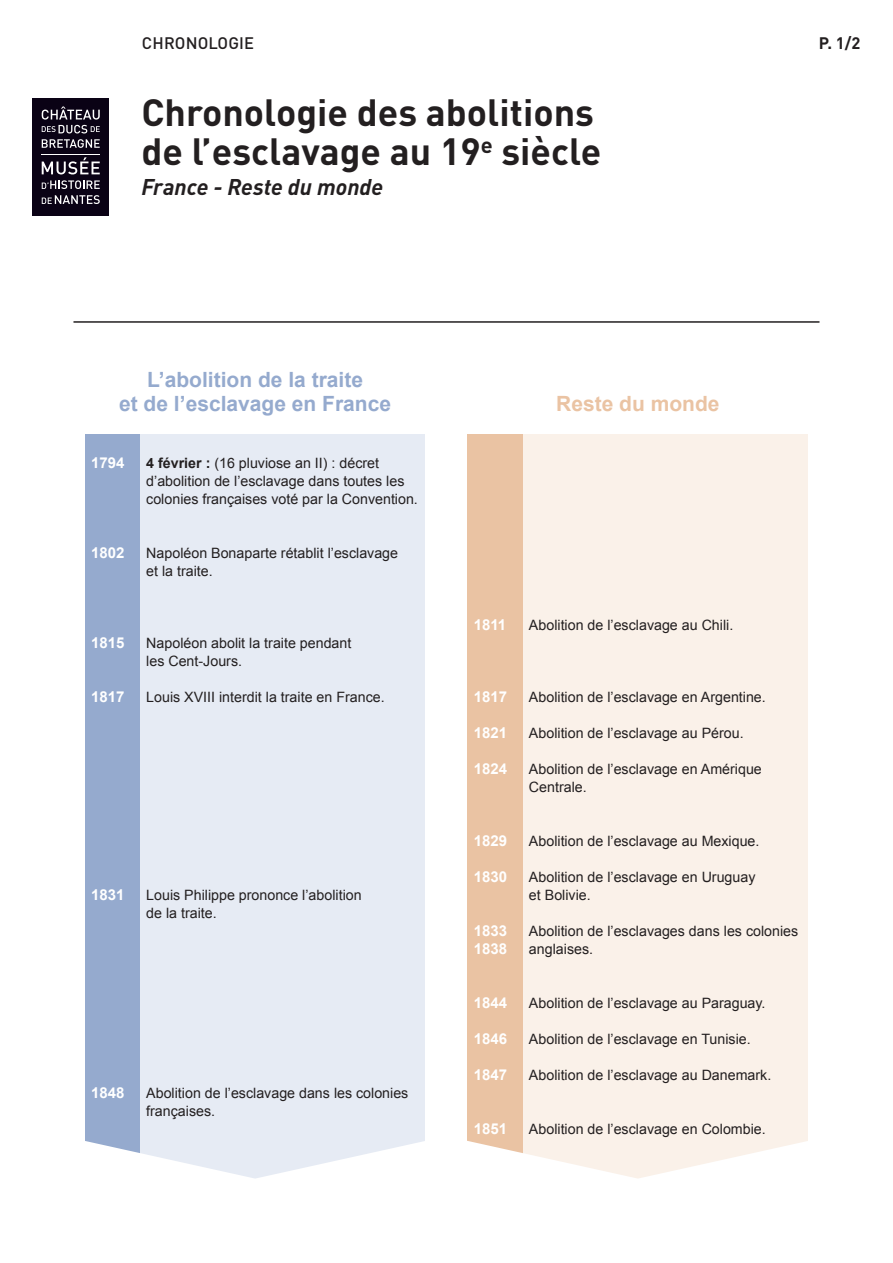
<style>
.page{position:relative;width:893px;height:1263px;background:#fff}
.page>*{position:absolute;margin:0;border:0;box-sizing:border-box;transform-origin:0 0}
.t1{font:700 37.5px/39px "DINOT";color:#231f20}
.t2{font:italic 700 22.5px "DINOT";color:#231f20}
.t3{font:700 21px/24px "Arial";color:#95aace;text-align:center}
.t4{font:700 21px "Arial";color:#eac3a3}
.t5{font:500 16.5px "DINOT";letter-spacing:.01em;color:#231f20}
.t6{font:700 16.5px "DINOT";color:#231f20}
.t7{font:700 15px/18px "Arial";color:#fff}
.t8{font:14.25px/18px "Arial";color:#231f20}
.s1{font-weight:700}
</style>
<div class="page">
<hr style="left:73px;top:321px;width:746px;height:2px;background:#231f20">
<div style="left:32px;top:98px;width:77px;height:118px;background:#0a0215"></div>
<svg style="left:42px;top:157px;width:58px;height:17px"></svg>
<svg style="left:42px;top:180px;width:58px;height:9px"></svg>
<svg style="left:42px;top:195px;width:58px;height:9px"></svg>
<svg style="left:42px;top:106px;width:58px;height:27px"></svg>
<svg style="left:42px;top:139px;width:58px;height:9px"></svg>
<hr style="left:42px;top:154px;width:58px;height:1px;background:#fff">
<div style="left:468px;top:434px;width:55px;height:760px;background:#eac3a3"></div>
<div style="left:523px;top:434px;width:285px;height:760px;background:#faf1e9"></div>
<svg style="left:467px;top:1140px;width:341px;height:54px"></svg>
<div style="left:85px;top:434px;width:55px;height:760px;background:#95aace"></div>
<div style="left:140px;top:434px;width:285px;height:760px;background:#e6ebf4"></div>
<svg style="left:85px;top:1141px;width:340px;height:53px"></svg>
<p class="t5" style="left:142px;top:32px;width:114px">CHRONOLOGIE</p>
<p class="t6" style="left:819px;top:32px;width:43px">P. 1/2</p>
<h1 class="t1" style="left:141px;top:92px;width:462px">Chronologie des abolitions de l’esclavage au 19<sup>e</sup> siècle</h1>
<h2 class="t2" style="left:141px;top:172px;width:244px">France - Reste du monde</h2>
<h3 class="t3" style="left:119px;top:369px;width:273px">L’abolition de la traite<br>et de l’esclavage en France</h3>
<p class="t7" style="left:91px;top:454px;width:35px">1794</p>
<p class="t7" style="left:91px;top:544px;width:35px">1802</p>
<p class="t8" style="left:146px;top:454px;width:273px"><span class="s1">4 février :</span> (16 pluviose an II) : décret d’abolition de l’esclavage dans toutes les colonies françaises voté par la Convention.</p>
<p class="t8" style="left:146px;top:544px;width:253px">Napoléon Bonaparte rétablit l’esclavage et la traite.</p>
<p class="t7" style="left:91px;top:634px;width:35px">1815</p>
<p class="t7" style="left:91px;top:688px;width:35px">1817</p>
<p class="t8" style="left:146px;top:634px;width:207px">Napoléon abolit la traite pendant les Cent-Jours.</p>
<p class="t8" style="left:146px;top:688px;width:240px">Louis XVIII interdit la traite en France.</p>
<p class="t7" style="left:91px;top:886px;width:35px">1831</p>
<p class="t8" style="left:146px;top:886px;width:217px">Louis Philippe prononce l’abolition de la traite.</p>
<p class="t7" style="left:91px;top:1084px;width:35px">1848</p>
<p class="t8" style="left:146px;top:1084px;width:264px">Abolition de l’esclavage dans les colonies françaises.</p>
<h3 class="t4" style="left:556px;top:390px;width:165px">Reste du monde</h3>
<p class="t7" style="left:474px;top:616px;width:34px">1811</p>
<p class="t8" style="left:529px;top:616px;width:206px">Abolition de l’esclavage au Chili.</p>
<p class="t7" style="left:474px;top:688px;width:35px">1817</p>
<p class="t7" style="left:474px;top:724px;width:35px">1821</p>
<p class="t7" style="left:474px;top:760px;width:35px">1824</p>
<p class="t8" style="left:529px;top:688px;width:238px">Abolition de l’esclavage en Argentine.</p>
<p class="t8" style="left:529px;top:724px;width:216px">Abolition de l’esclavage au Pérou.</p>
<p class="t8" style="left:529px;top:760px;width:234px">Abolition de l’esclavage en Amérique<br>Centrale.</p>
<p class="t7" style="left:474px;top:832px;width:35px">1829</p>
<p class="t7" style="left:474px;top:868px;width:35px">1830</p>
<p class="t7" style="left:474px;top:922px;width:35px">1833<br>1838</p>
<p class="t8" style="left:529px;top:832px;width:232px">Abolition de l’esclavage au Mexique.</p>
<p class="t8" style="left:529px;top:868px;width:228px">Abolition de l’esclavage en Uruguay et Bolivie.</p>
<p class="t8" style="left:529px;top:922px;width:271px">Abolition de l’esclavages dans les colonies anglaises.</p>
<p class="t7" style="left:474px;top:994px;width:35px">1844</p>
<p class="t7" style="left:474px;top:1030px;width:35px">1846</p>
<p class="t7" style="left:474px;top:1066px;width:35px">1847</p>
<p class="t8" style="left:529px;top:994px;width:238px">Abolition de l’esclavage au Paraguay.</p>
<p class="t8" style="left:529px;top:1030px;width:223px">Abolition de l’esclavage en Tunisie.</p>
<p class="t8" style="left:529px;top:1066px;width:244px">Abolition de l’esclavage au Danemark.</p>
<p class="t7" style="left:474px;top:1120px;width:35px">1851</p>
<p class="t8" style="left:529px;top:1120px;width:238px">Abolition de l’esclavage en Colombie.</p>
</div>
